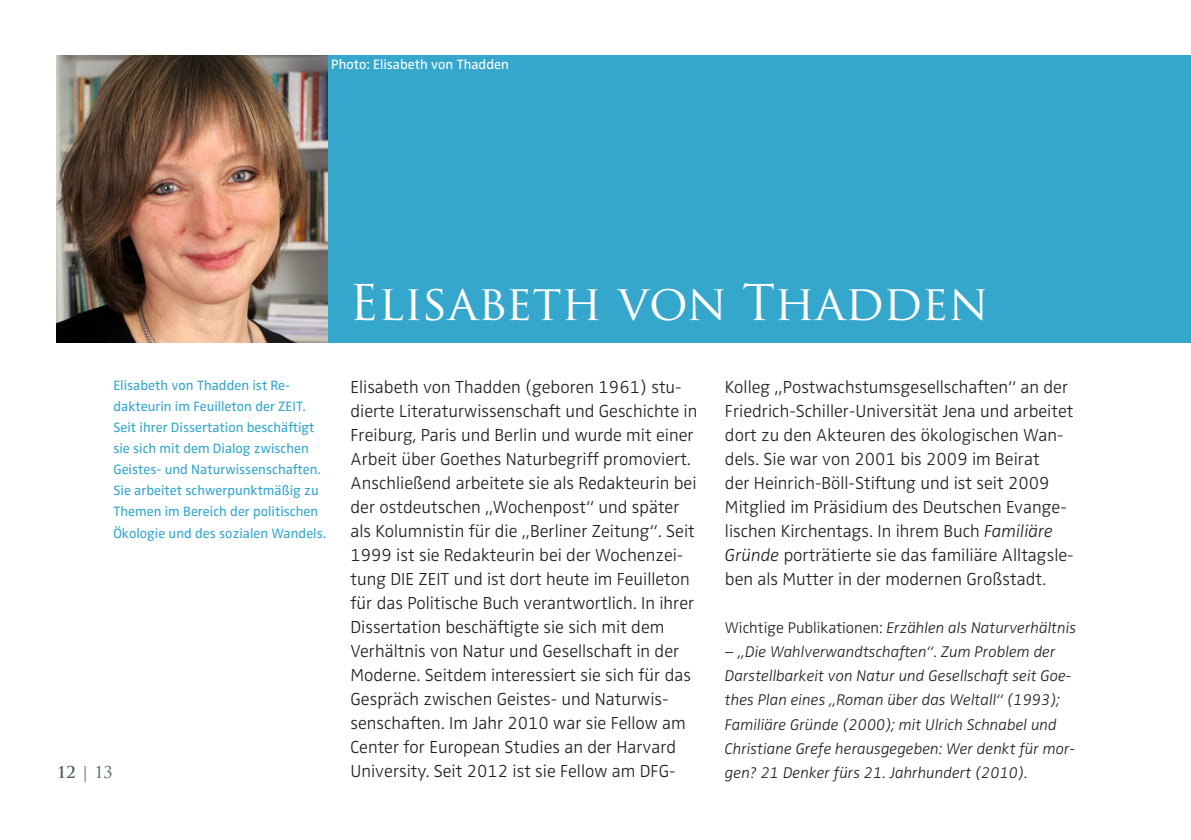
<style>
.page{position:relative;width:1191px;height:840px;background:#fff}
.page>*{position:absolute;margin:0;border:0;box-sizing:border-box;transform-origin:0 0}
.t1{font:48px "Trajan Pro";color:#fff}
.t2{font:300 18px/24px "Zwo OT";color:#231f20}
.t3{font:italic 300 16px/24px "Zwo OT";color:#231f20}
.t4{font:16px "Trajan Pro";color:#4c5c65}
.t5{font:14px/21px "Zwo OT";color:#36a7cc}
.t6{font:14px "Zwo OT";color:#fff}
.s1{font-style:italic}
.s2{font-style:normal}
.s3{font-weight:700}
</style>
<div class="page">
<div style="left:57px;top:55px;width:1134px;height:287px;background:#36a7cc"></div>
<img style="left:57px;top:55px;width:271px;height:287px">
<p class="t6" style="left:331px;top:57px;width:179px">Photo: Elisabeth von Thadden</p>
<h1 class="t1" style="left:349px;top:272px;width:640px">Elisabeth von Thadden</h1>
<p class="t2" style="left:350px;top:375px;width:348px">Elisabeth von Thadden (geboren 1961) stu&shy;dierte Literaturwissenschaft und Geschichte in Freiburg, Paris und Berlin und wurde mit einer Arbeit über Goethes Naturbegriff promoviert.<br>Anschließend arbeitete sie als Redakteurin bei der ostdeutschen „Wochenpost“ und später als Kolumnistin für die „Berliner Zeitung“. Seit 1999 ist sie Redakteurin bei der Wochenzei&shy;tung DIE ZEIT und ist dort heute im Feuilleton für das Politische Buch verantwortlich. In ihrer Dissertation beschäftigte sie sich mit dem Verhältnis von Natur und Gesellschaft in der Moderne. Seitdem interessiert sie sich für das Gespräch zwischen Geistes- und Naturwis&shy;senschaften. Im Jahr 2010 war sie Fellow am Center for European Studies an der Harvard University. Seit 2012 ist sie Fellow am DFG-</p>
<p class="t5" style="left:113px;top:375px;width:214px">Elisabeth von Thadden ist Re&shy;dakteurin im Feuilleton der ZEIT.<br>Seit ihrer Dissertation beschäftigt sie sich mit dem Dialog zwischen Geistes- und Naturwissenschaften.<br>Sie arbeitet schwerpunktmäßig zu Themen im Bereich der politischen Ökologie und des sozialen Wandels.</p>
<p class="t2" style="left:725px;top:375px;width:350px">Kolleg „Postwachstumsgesellschaften“ an der Friedrich-Schiller-Universität Jena und arbeitet dort zu den Akteuren des ökologischen Wan&shy;dels. Sie war von 2001 bis 2009 im Beirat<br>der Heinrich-Böll-Stiftung und ist seit 2009<br>Mitglied im Präsidium des Deutschen Evange&shy;lischen Kirchentags. In ihrem Buch <span class="s1">Familiäre Gründe</span> porträtierte sie das familiäre Alltagsle&shy;ben als Mutter in der modernen Großstadt.</p>
<p class="t3" style="left:725px;top:616px;width:353px"><span class="s2">Wichtige Publikationen:</span> Erzählen als Naturverhältnis</p>
<p class="t3" style="left:725px;top:640px;width:352px">– „Die Wahlverwandtschaften“. Zum Problem der Darstellbarkeit von Natur und Gesellschaft seit Goe&shy;thes Plan eines „Roman über das Weltall“ (1993); Familiäre Gründe (2000); mit Ulrich Schnabel und Christiane Grefe herausgegeben: Wer denkt für mor&shy;gen? 21 Denker fürs 21. Jahrhundert (2010).</p>
<p class="t4" style="left:57px;top:761px;width:58px"><span class="s3">12</span> | 13</p>
</div>
